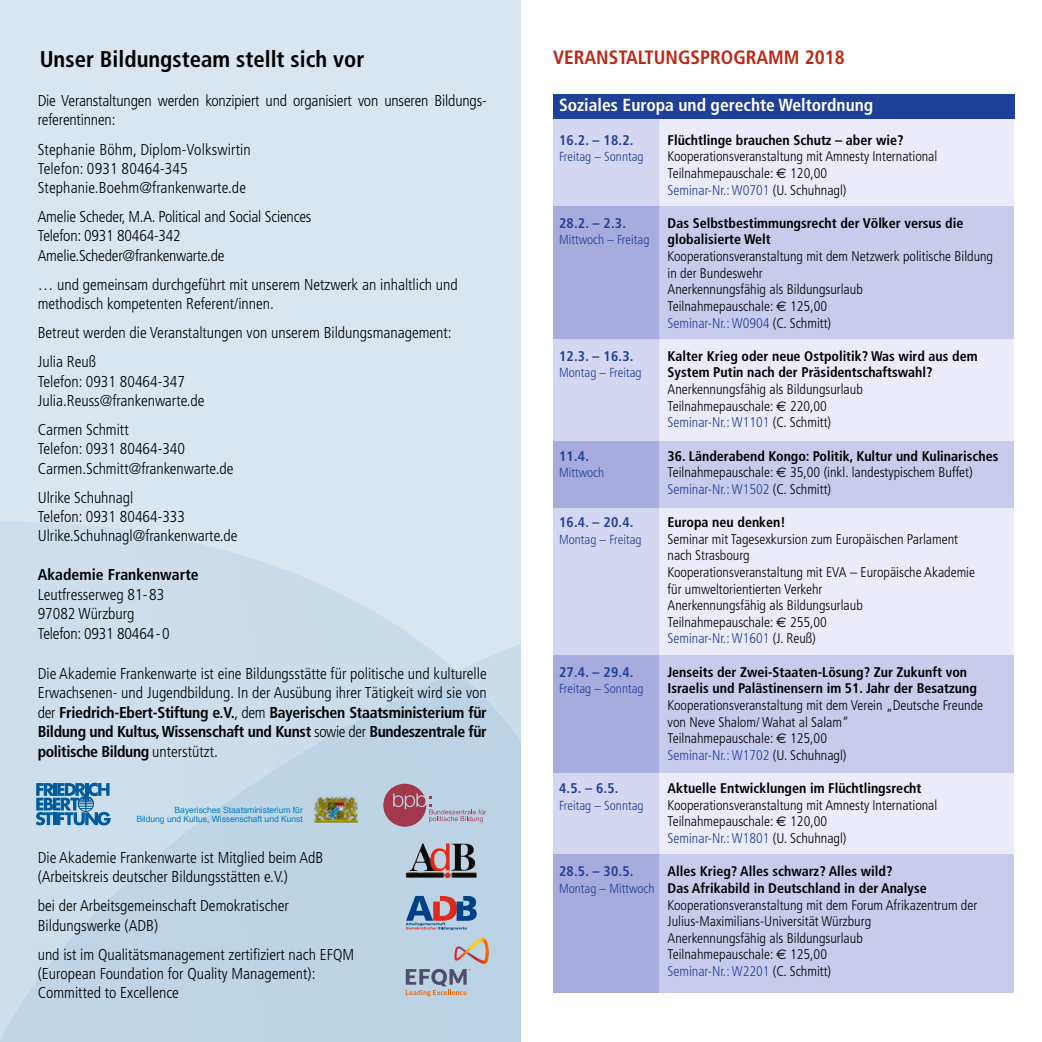
<style>
.page{position:relative;width:1042px;height:1042px;background:#fff}
.page>*{position:absolute;margin:0;border:0;box-sizing:border-box;transform-origin:0 0}
.t1{font:700 condensed 22.75px "Frutiger";color:#000}
.t2{font:700 condensed 19.25px "Frutiger";color:#be2714}
.t3{font:700 condensed 17.5px "Frutiger";color:#fff}
.t4{font:300 condensed 15.75px/19.2px "Frutiger";color:#000}
.t5{font:700 condensed 15.75px "Frutiger";color:#000}
.t6{font:300 condensed 14px/16.6px "Frutiger";color:#000}
.t7{font:700 condensed 14px "Frutiger";color:#000}
.t8{font:700 condensed 14px "Frutiger";letter-spacing:.015em;color:#1f4098}
.t9{font:300 condensed 14px "Frutiger";color:#1f4098}
.t10{font:300 condensed 13.12px "Frutiger";color:#1f4098}
.t11{font:8.58px/9.6px "Helvetica";letter-spacing:-.005em;color:#0080be;text-align:right}
.s1{font-weight:700}
.s2{font-family:"Euro Sans";font-weight:400;font-stretch:normal}
.s3{color:#1f4098}
.s4{font-weight:300;font-size:13.12px;color:#1f4098}
.s5{color:#000}
</style>
<div class="page">
<div style="left:553px;top:94px;width:461px;height:25px;background:#1f4098"></div>
<div style="left:553px;top:119px;width:106px;height:87px;background:#d5d6f1"></div>
<div style="left:659px;top:119px;width:355px;height:87px;background:#ebebf9"></div>
<div style="left:553px;top:206px;width:106px;height:134px;background:#a8acdd"></div>
<div style="left:659px;top:206px;width:355px;height:134px;background:#c9cbed"></div>
<div style="left:553px;top:340px;width:106px;height:101px;background:#d5d6f1"></div>
<div style="left:659px;top:340px;width:355px;height:101px;background:#ebebf9"></div>
<div style="left:553px;top:441px;width:106px;height:67px;background:#a8acdd"></div>
<div style="left:659px;top:441px;width:355px;height:67px;background:#c9cbed"></div>
<div style="left:553px;top:508px;width:106px;height:147px;background:#d5d6f1"></div>
<div style="left:659px;top:508px;width:355px;height:147px;background:#ebebf9"></div>
<div style="left:553px;top:772px;width:106px;height:82px;background:#d5d6f1"></div>
<div style="left:659px;top:772px;width:355px;height:82px;background:#ebebf9"></div>
<div style="left:553px;top:655px;width:106px;height:117px;background:#a8acdd"></div>
<div style="left:659px;top:655px;width:355px;height:117px;background:#c9cbed"></div>
<div style="left:553px;top:854px;width:106px;height:138px;background:#a8acdd"></div>
<div style="left:659px;top:854px;width:355px;height:138px;background:#c9cbed"></div>
<div style="left:0;top:0;width:521px;height:1042px;background:linear-gradient(to bottom,#e1ebf3,#bfd5e5)"></div>
<img style="left:315px;top:796px;width:42px;height:26px">
<svg style="left:383px;top:784px;width:103px;height:42px;background:#b39daf"></svg>
<svg style="left:36px;top:783px;width:75px;height:42px;background:#5492be"></svg>
<img style="left:425px;top:843px;width:20px;height:15px">
<svg style="left:406px;top:938px;width:83px;height:58px;background:#b3bcc7"></svg>
<svg style="left:406px;top:896px;width:71px;height:34px;background:#8387a5"></svg>
<h1 class="t1" style="left:40px;top:45px;width:326px">Unser Bildungsteam stellt sich vor</h1>
<p class="t2" style="left:553px;top:46px;width:293px">VERANSTALTUNGSPROGRAMM 2018</p>
<p class="t4" style="left:38px;top:91px;width:449px">Die Veranstaltungen werden konzipiert und organisiert von unseren Bildungs&shy;referentinnen:</p>
<p class="t4" style="left:38px;top:140px;width:215px">Stephanie Böhm, Diplom-Volkswirtin<br>Telefon: 0931 80464-345<br>Stephanie.Boehm@frankenwarte.de</p>
<p class="t4" style="left:38px;top:207px;width:275px">Amelie Scheder, M.A. Political and Social Sciences<br>Telefon: 0931 80464-342<br>Amelie.Scheder@frankenwarte.de</p>
<p class="t4" style="left:38px;top:275px;width:421px">… und gemeinsam durchgeführt mit unserem Netzwerk an inhaltlich und methodisch kompetenten Referent/innen.</p>
<p class="t4" style="left:38px;top:318px;width:415px;line-height:29.2px">Betreut werden die Veranstaltungen von unserem Bildungsmanagement:<br>Julia Reuß</p>
<p class="t4" style="left:38px;top:372px;width:168px">Telefon: 0931 80464-347<br>Julia.Reuss@frankenwarte.de</p>
<p class="t4" style="left:38px;top:420px;width:197px">Carmen Schmitt<br>Telefon: 0931 80464-340<br>Carmen.Schmitt@frankenwarte.de</p>
<p class="t4" style="left:38px;top:488px;width:201px">Ulrike Schuhnagl<br>Telefon: 0931 80464-333<br>Ulrike.Schuhnagl@frankenwarte.de</p>
<p class="t5" style="left:38px;top:565px;width:163px">Akademie Frankenwarte</p>
<p class="t4" style="left:38px;top:584px;width:133px;line-height:19.8px">Leutfresserweg 81- 83<br>97082 Würzburg<br>Telefon: 0931 80464-0</p>
<p class="t4" style="left:38px;top:664px;width:450px;text-align:justify">Die Akademie Frankenwarte ist eine Bildungsstätte für politische und kulturelle Erwachsenen- und Jugendbildung. In der Ausübung ihrer Tätigkeit wird sie von der <span class="s1">Friedrich-Ebert-Stiftung e.V.</span>, dem <span class="s1">Bayerischen Staatsministerium für Bildung und Kultus, Wissenschaft und Kunst</span> sowie der <span class="s1">Bundeszentrale für politische Bildung</span> unterstützt.</p>
<p class="t3" style="left:559px;top:95px;width:316px">Soziales Europa und gerechte Weltordnung</p>
<p class="t8" style="left:559px;top:131px;width:76px">16.2. – 18.2.</p>
<p class="t7" style="left:667px;top:131px;width:237px">Flüchtlinge brauchen Schutz – aber wie?</p>
<p class="t10" style="left:559px;top:149px;width:86px">Freitag – Sonntag</p>
<p class="t6" style="left:667px;top:148px;width:271px">Kooperationsveranstaltung mit Amnesty International<br>Teilnahmepauschale: <span class="s2">C</span> 120,00<br><span class="s3">Seminar-Nr.: W0701</span> (U. Schuhnagl)</p>
<p class="t8" style="left:559px;top:215px;width:69px">28.2. – 2.3.</p>
<p class="t7" style="left:667px;top:215px;width:297px">Das Selbstbestimmungsrecht der Völker versus die</p>
<p class="t10" style="left:559px;top:232px;width:92px">Mittwoch – Freitag</p>
<p class="t7" style="left:667px;top:231px;width:105px">globalisierte Welt</p>
<p class="t6" style="left:667px;top:248px;width:327px">Kooperationsveranstaltung mit dem Netzwerk politische Bildung in der Bundeswehr<br>Anerkennungsfähig als Bildungsurlaub<br>Teilnahmepauschale: <span class="s2">€</span> 125,00<br><span class="s3">Seminar-Nr.: W0904</span> (C. Schmitt)</p>
<p class="t8" style="left:559px;top:348px;width:76px">12.3. – 16.3.</p>
<p class="t7" style="left:667px;top:348px;width:311px">Kalter Krieg oder neue Ostpolitik? Was wird aus dem</p>
<p class="t10" style="left:559px;top:365px;width:84px">Montag – Freitag</p>
<p class="t7" style="left:667px;top:364px;width:267px">System Putin nach der Präsidentschaftswahl?</p>
<p class="t6" style="left:667px;top:381px;width:197px">Anerkennungsfähig als Bildungsurlaub<br>Teilnahmepauschale: <span class="s2">€</span> 220,00<br><span class="s3">Seminar-Nr.: W1101</span> (C. Schmitt)</p>
<p class="t8" style="left:559px;top:447px;width:31px">11.4.</p>
<p class="t7" style="left:667px;top:447px;width:332px">36. Länderabend Kongo: Politik, Kultur und Kulinarisches</p>
<p class="t10" style="left:559px;top:465px;width:47px">Mittwoch</p>
<p class="t6" style="left:667px;top:464px;width:307px">Teilnahmepauschale: <span class="s2">€</span> 35,00 (inkl. landestypischem Buffet)<br><span class="s3">Seminar-Nr.: W1502</span> (C. Schmitt)</p>
<p class="t8" style="left:559px;top:514px;width:76px">16.4. – 20.4.</p>
<p class="t7" style="left:667px;top:514px;width:119px">Europa neu denken!</p>
<p class="t10" style="left:559px;top:532px;width:84px">Montag – Freitag</p>
<p class="t6" style="left:667px;top:531px;width:309px">Seminar mit Tagesexkursion zum Europäischen Parlament nach Strasbourg<br>Kooperationsveranstaltung mit EVA – Europäische Akademie für umweltorientierten Verkehr<br>Anerkennungsfähig als Bildungsurlaub<br>Teilnahmepauschale: <span class="s2">€</span> 255,00<br><span class="s3">Seminar-Nr.: W1601</span> (J. Reuß)</p>
<p class="t8" style="left:559px;top:663px;width:76px">27.4. – 29.4.</p>
<p class="t7" style="left:667px;top:663px;width:301px">Jenseits der Zwei-Staaten-Lösung? Zur Zukunft von</p>
<p class="t10" style="left:559px;top:681px;width:86px">Freitag – Sonntag</p>
<p class="t7" style="left:667px;top:680px;width:311px">Israelis und Palästinensern im 51. Jahr der Besatzung</p>
<p class="t6" style="left:667px;top:697px;width:317px">Kooperationsveranstaltung mit dem Verein „Deutsche Freunde von Neve Shalom/ Wahat al Salam“<br>Teilnahmepauschale: <span class="s2">€</span> 125,00<br><span class="s3">Seminar-Nr.: W1702</span> (U. Schuhnagl)</p>
<p class="t8" style="left:559px;top:780px;width:61px">4.5. – 6.5.</p>
<p class="t7" style="left:667px;top:780px;width:255px">Aktuelle Entwicklungen im Flüchtlingsrecht</p>
<p class="t10" style="left:559px;top:798px;width:86px">Freitag – Sonntag</p>
<p class="t6" style="left:667px;top:797px;width:271px">Kooperationsveranstaltung mit Amnesty International<br>Teilnahmepauschale: <span class="s2">€</span> 120,00<br><span class="s3">Seminar-Nr.: W1801</span> (U. Schuhnagl)</p>
<p class="t8" style="left:559px;top:863px;width:76px">28.5. – 30.5.</p>
<p class="t7" style="left:667px;top:863px;width:226px">Alles Krieg? Alles schwarz? Alles wild?</p>
<p class="t7" style="left:559px;top:880px;width:369px"><span class="s4">Montag – Mittwoch</span> Das Afrikabild in Deutschland in der Analyse</p>
<p class="t6" style="left:667px;top:896px;width:311px">Kooperationsveranstaltung mit dem Forum Afrikazentrum der</p>
<p class="t6" style="left:667px;top:913px;width:205px">Julius-Maximilians-Universität Würzburg</p>
<p class="t6" style="left:667px;top:930px;width:197px">Anerkennungsfähig als Bildungsurlaub</p>
<p class="t6" style="left:667px;top:946px;width:161px">Teilnahmepauschale: <span class="s2">€</span> 125,00</p>
<p class="t9" style="left:667px;top:963px;width:165px">Seminar-Nr.: W2201 <span class="s5">(C. Schmitt)</span></p>
<p class="t11" style="left:136px;top:805px;width:168px">Bayerisches Staatsministerium für<br>Bildung und Kultus, Wissenschaft und Kunst</p>
<p class="t4" style="left:38px;top:848px;width:287px">Die Akademie Frankenwarte ist Mitglied beim AdB (Arbeitskreis deutscher Bildungsstätten e.V.)</p>
<p class="t4" style="left:38px;top:896px;width:253px">bei der Arbeitsgemeinschaft Demokratischer<br>Bildungswerke (ADB)</p>
<p class="t4" style="left:38px;top:945px;width:318px">und ist im Qualitätsmanagement zertifiziert nach EFQM (European Foundation for Quality Management):<br>Committed to Excellence</p>
</div>
